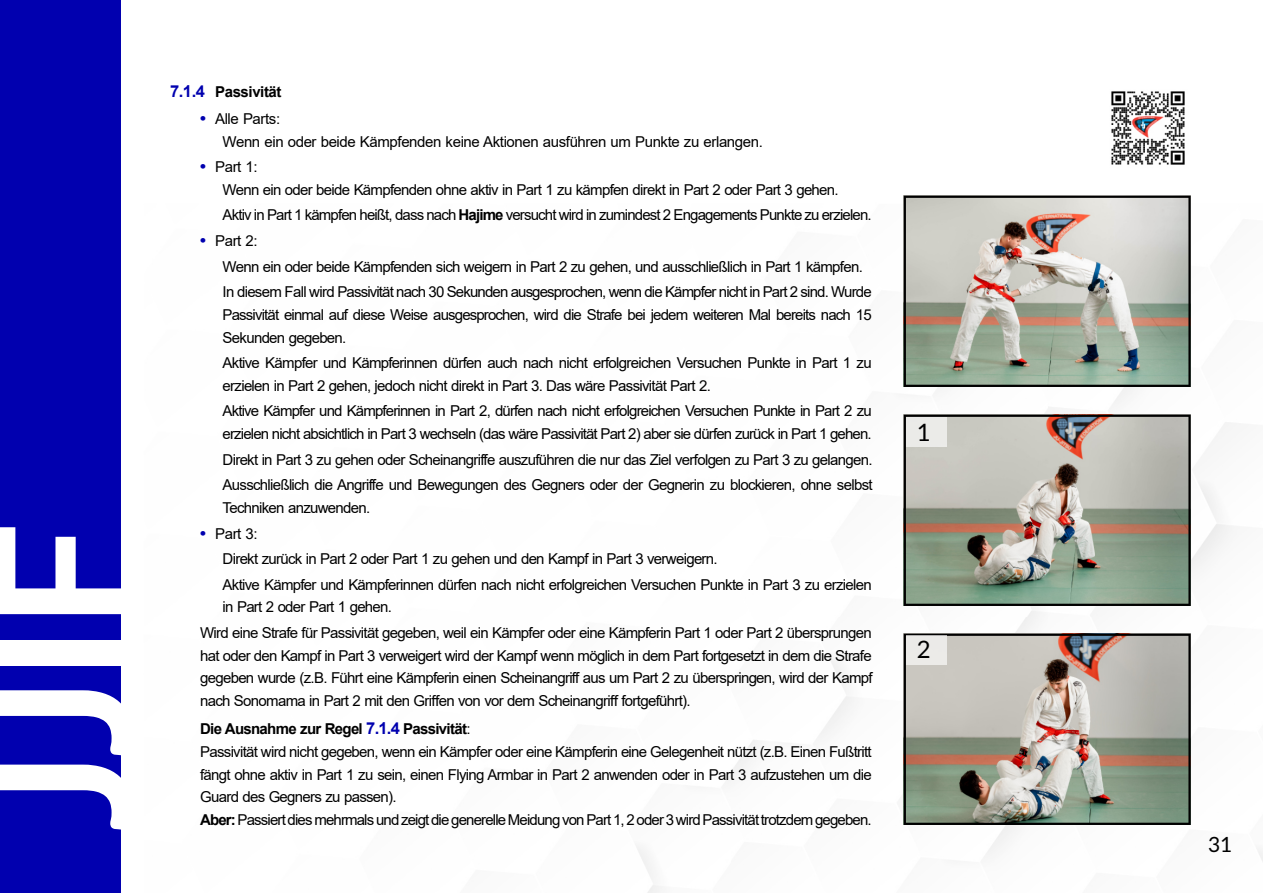
<style>
.page{position:relative;width:1263px;height:893px;background:#fff}
.page>*{position:absolute;margin:0;border:0;box-sizing:border-box;transform-origin:0 0}
.t1{font:700 187.5px "Lato";color:#fff}
.t2{font:24px "Lato";color:#000}
.t3{font:21px "Lato";color:#000}
.t4{font:15px/22.6px "Arial";letter-spacing:-.045em;color:#000}
.t5{font:15px/22.6px "Arial";letter-spacing:-.025em;color:#000}
.t6{font:700 15px "Arial";letter-spacing:-.025em;color:#000}
.s1{font-size:16.5px;color:#0000af}
.s2{font-weight:700;font-size:16.5px;color:#0000af}
.s3{font-weight:700}
</style>
<div class="page">
<img style="left:120px;top:0;width:1143px;height:893px">
<div style="left:0;top:0;width:120px;height:893px;background:#0100af"></div>
<svg style="left:904px;top:196px;width:287px;height:191px;background:#b1b1a6"></svg>
<svg style="left:904px;top:415px;width:287px;height:191px;background:#a0a295"></svg>
<div style="left:906px;top:417px;width:41px;height:30px;background:#ebebe8"></div>
<img style="left:904px;top:634px;width:287px;height:191px">
<div style="left:906px;top:635px;width:41px;height:29px;background:#ebeae8"></div>
<img style="left:1106px;top:85px;width:85px;height:85px">
<h1 class="t1" style="left:-20px;top:832px;width:312px;rotate:-90deg">JJIF</h1>
<p class="t6" style="left:170px;top:86px;width:113px"><span class="s1">7.1.4</span> Passivität</p>
<p class="t5" style="left:223px;top:109px;width:542px;text-indent:-22px"><span class="s2">•</span> Alle Parts:<br>Wenn ein oder beide Kämpfenden keine Aktionen ausführen um Punkte zu erlangen.</p>
<p class="t4" style="left:223px;top:157px;width:618px;text-indent:-22px"><span class="s2">•</span> Part 1:<br>Wenn ein oder beide Kämpfenden ohne aktiv in Part 1 zu kämpfen direkt in Part 2 oder Part 3 gehen.</p>
<p class="t4" style="left:223px;top:205px;width:651px">Aktiv in Part 1 kämpfen heißt, dass nach <span class="s3">Hajime</span> versucht wird in zumindest 2 Engagements Punkte zu erzielen.</p>
<p class="t4" style="left:223px;top:229px;width:651px;line-height:25.7px;text-indent:-22px"><span class="s2">•</span> Part 2:<br>Wenn ein oder beide Kämpfenden sich weigern in Part 2 zu gehen, und ausschließlich in Part 1 kämpfen.<br>In diesem Fall wird Passivität nach 30 Sekunden ausgesprochen, wenn die Kämpfer nicht in Part 2 sind. Wurde</p>
<p class="t4" style="left:223px;top:305px;width:651px">Passivität einmal auf diese Weise ausgesprochen, wird die Strafe bei jedem weiteren Mal bereits nach 15<br>Sekunden gegeben.</p>
<p class="t4" style="left:223px;top:353px;width:651px">Aktive Kämpfer und Kämpferinnen dürfen auch nach nicht erfolgreichen Versuchen Punkte in Part 1 zu erzielen in Part 2 gehen, jedoch nicht direkt in Part 3. Das wäre Passivität Part 2.</p>
<p class="t4" style="left:223px;top:401px;width:651px">Aktive Kämpfer und Kämpferinnen in Part 2, dürfen nach nicht erfolgreichen Versuchen Punkte in Part 2 zu erzielen nicht absichtlich in Part 3 wechseln (das wäre Passivität Part 2) aber sie dürfen zurück in Part 1 gehen.</p>
<p class="t4" style="left:223px;top:448px;width:651px;line-height:25.7px">Direkt in Part 3 zu gehen oder Scheinangriffe auszuführen die nur das Ziel verfolgen zu Part 3 zu gelangen.<br>Ausschließlich die Angriffe und Bewegungen des Gegners oder der Gegnerin zu blockieren, ohne selbst</p>
<p class="t4" style="left:223px;top:498px;width:149px">Techniken anzuwenden.</p>
<p class="t4" style="left:223px;top:522px;width:651px;line-height:25.7px;text-indent:-22px"><span class="s2">•</span> Part 3:<br>Direkt zurück in Part 2 oder Part 1 zu gehen und den Kampf in Part 3 verweigern.<br>Aktive Kämpfer und Kämpferinnen dürfen nach nicht erfolgreichen Versuchen Punkte in Part 3 zu erzielen</p>
<p class="t4" style="left:200px;top:596px;width:673px;line-height:25.7px;text-indent:22px">in Part 2 oder Part 1 gehen.<br>Wird eine Strafe für Passivität gegeben, weil ein Kämpfer oder eine Kämpferin Part 1 oder Part 2 übersprungen</p>
<p class="t4" style="left:200px;top:645px;width:674px;text-align:justify">hat oder den Kampf in Part 3 verweigert wird der Kampf wenn möglich in dem Part fortgesetzt in dem die Strafe gegeben wurde (z.B. Führt eine Kämpferin einen Scheinangriff aus um Part 2 zu überspringen, wird der Kampf nach Sonomama in Part 2 mit den Griffen von vor dem Scheinangriff fortgeführt).</p>
<p class="t4" style="left:200px;top:719px;width:673px"><span class="s3">Die Ausnahme zur Regel</span> <span class="s2">7.1.4</span> <span class="s3">Passivität</span>:<br>Passivität wird nicht gegeben, wenn ein Kämpfer oder eine Kämpferin eine Gelegenheit nützt (z.B. Einen Fußtritt fängt ohne aktiv in Part 1 zu sein, einen Flying Armbar in Part 2 anwenden oder in Part 3 aufzustehen um die Guard des Gegners zu passen).<br><span class="s3">Aber:</span> Passiert dies mehrmals und zeigt die generelle Meidung von Part 1, 2 oder 3 wird Passivität trotzdem gegeben.</p>
<h2 class="t2" style="left:917px;top:421px;width:15px">1</h2>
<h2 class="t2" style="left:917px;top:639px;width:15px">2</h2>
<h3 class="t3" style="left:1208px;top:836px;width:26px">31</h3>
</div>
